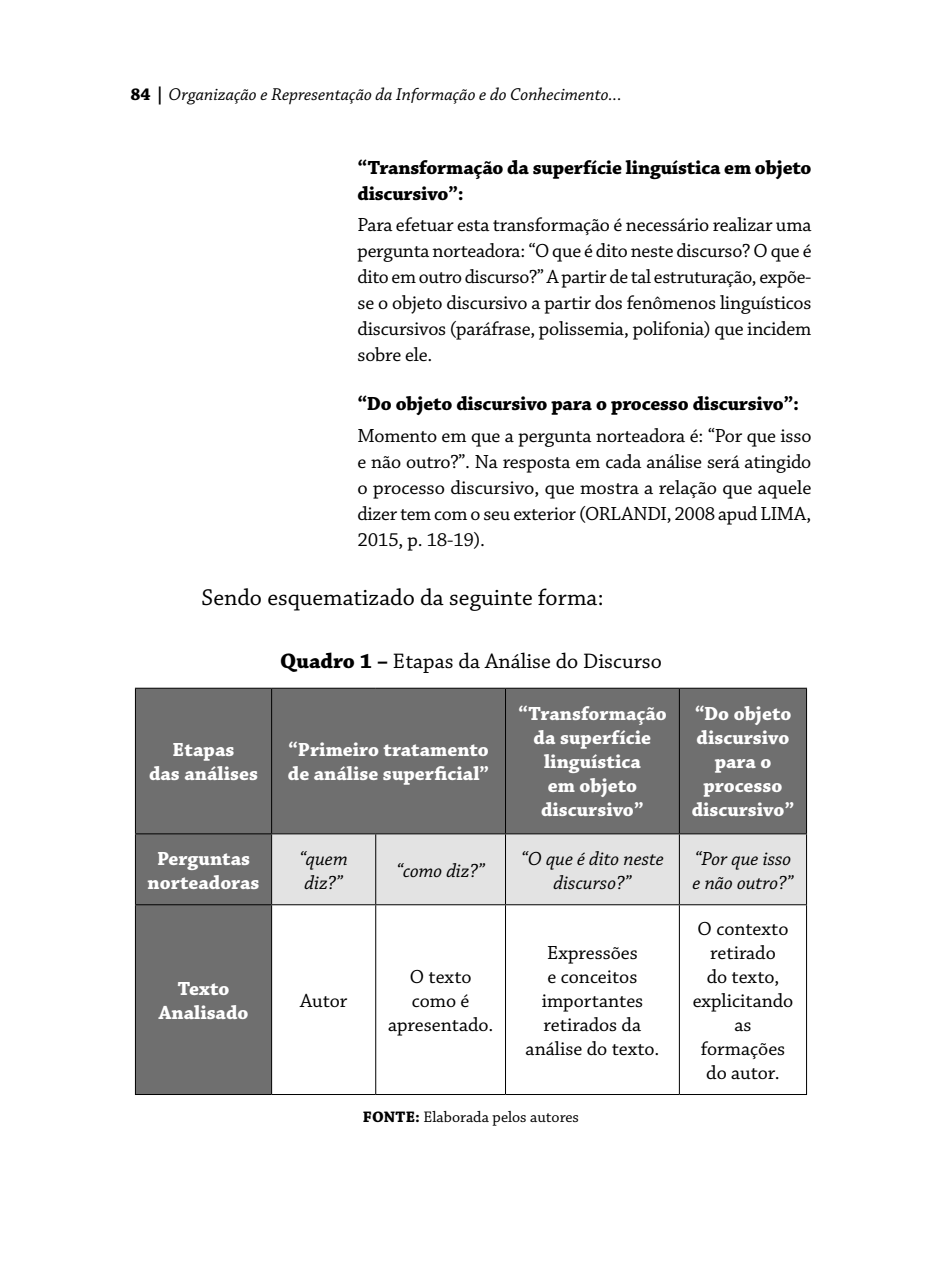
<style>
.page{position:relative;width:942px;height:1282px;background:#fff}
.page>*{position:absolute;margin:0;border:0;box-sizing:border-box;transform-origin:0 0}
.Edu_corpo{font:24px "Chaparral Pro";color:#000}
.Edu_titulo_tabela{font:22px "Chaparral Pro";color:#000}
.Edu_citação_recuada{font:20px/24px "Chaparral Pro";letter-spacing:-.005em;color:#000;text-align:center}
.t1{font:700 20px/24px "Chaparral Pro";color:#fff;text-align:center}
.Edu_citação_recuada-2{font:700 20px/26px "Chaparral Pro";letter-spacing:-.01em;color:#000}
.Default{font:italic 20px/24px "Chaparral Pro";color:#000}
.t2{font:italic 18px "Chaparral Pro";color:#000}
.Edu_fonte_tabela{font:16px "Chaparral Pro";color:#000}
.s1{font-weight:700;font-style:normal}
.s2{font-weight:700}
</style>
<div class="page">
<svg style="left:136px;top:688px;width:669px;height:405px;fill:#6f6f6f"></svg>
<div style="left:272px;top:834px;width:533px;height:70px;background:#e3e3e3"></div>
<hr style="left:135px;top:687px;width:136px;height:1px;background:#000">
<hr style="left:135px;top:688px;width:1px;height:145px;background:#000">
<hr style="left:271px;top:687px;width:104px;height:1px;background:#000">
<hr style="left:271px;top:688px;width:1px;height:145px;background:#000">
<hr style="left:375px;top:687px;width:130px;height:1px;background:#000">
<hr style="left:505px;top:687px;width:174px;height:1px;background:#000">
<hr style="left:505px;top:688px;width:1px;height:145px;background:#000">
<hr style="left:679px;top:687px;width:127px;height:1px;background:#000">
<hr style="left:678px;top:688px;width:1px;height:145px;background:#000">
<hr style="left:805px;top:688px;width:1px;height:145px;background:#000">
<hr style="left:135px;top:833px;width:136px;height:1px;background:#000">
<hr style="left:135px;top:834px;width:1px;height:70px;background:#000">
<hr style="left:271px;top:833px;width:104px;height:1px;background:#000">
<hr style="left:271px;top:834px;width:1px;height:70px;background:#000">
<hr style="left:375px;top:833px;width:130px;height:1px;background:#000">
<hr style="left:375px;top:834px;width:1px;height:70px;background:#000">
<hr style="left:505px;top:833px;width:174px;height:1px;background:#000">
<hr style="left:505px;top:834px;width:1px;height:70px;background:#000">
<hr style="left:679px;top:833px;width:127px;height:1px;background:#000">
<hr style="left:678px;top:834px;width:1px;height:70px;background:#000">
<hr style="left:805px;top:834px;width:1px;height:70px;background:#000">
<hr style="left:135px;top:904px;width:136px;height:1px;background:#000">
<hr style="left:135px;top:905px;width:1px;height:188px;background:#000">
<hr style="left:271px;top:904px;width:104px;height:1px;background:#000">
<hr style="left:271px;top:905px;width:1px;height:188px;background:#000">
<hr style="left:375px;top:904px;width:130px;height:1px;background:#000">
<hr style="left:375px;top:905px;width:1px;height:188px;background:#000">
<hr style="left:505px;top:904px;width:174px;height:1px;background:#000">
<hr style="left:505px;top:905px;width:1px;height:188px;background:#000">
<hr style="left:679px;top:904px;width:127px;height:1px;background:#000">
<hr style="left:678px;top:905px;width:1px;height:188px;background:#000">
<hr style="left:805px;top:905px;width:1px;height:188px;background:#000">
<hr style="left:135px;top:1093px;width:136px;height:1px;background:#000">
<hr style="left:271px;top:1093px;width:104px;height:1px;background:#000">
<hr style="left:375px;top:1093px;width:130px;height:1px;background:#000">
<hr style="left:505px;top:1093px;width:174px;height:1px;background:#000">
<hr style="left:679px;top:1093px;width:127px;height:1px;background:#000">
<p class="t2" style="left:130px;top:84px;width:492px"><span class="s1">84 |</span> Organização e Representação da Informação e do Conhecimento...</p>
<p class="Edu_citação_recuada-2" style="left:357px;top:155px;width:455px">“Transformação da superfície linguística em objeto discursivo”:</p>
<p class="Edu_citação_recuada" style="left:357px;top:213px;width:455px;line-height:26px;text-align:justify">Para efetuar esta transformação é necessário realizar uma pergunta norteadora: “O que é dito neste discurso? O que é dito em outro discurso?” A partir de tal estruturação, expõe&shy;se o objeto discursivo a partir dos fenômenos linguísticos discursivos (paráfrase, polissemia, polifonia) que incidem sobre ele.</p>
<p class="Edu_citação_recuada-2" style="left:357px;top:391px;width:443px">“Do objeto discursivo para o processo discursivo”:</p>
<p class="Edu_citação_recuada" style="left:357px;top:423px;width:455px;line-height:26px;text-align:justify">Momento em que a pergunta norteadora é: “Por que isso e não outro?”. Na resposta em cada análise será atingido o processo discursivo, que mostra a relação que aquele dizer tem com o seu exterior (ORLANDI, 2008 apud LIMA, 2015, p. 18-19).</p>
<p class="Edu_corpo" style="left:201px;top:583px;width:403px">Sendo esquematizado da seguinte forma:</p>
<p class="Edu_titulo_tabela" style="left:280px;top:649px;width:383px"><span class="s2">Quadro 1 –</span> Etapas da Análise do Discurso</p>
<p class="t1" style="left:149px;top:738px;width:110px">Etapas<br>das análises</p>
<p class="t1" style="left:288px;top:738px;width:202px;text-align:left">“Primeiro tratamento de análise superficial”</p>
<p class="t1" style="left:147px;top:846px;width:113px">Perguntas norteadoras</p>
<p class="Default" style="left:299px;top:847px;width:50px">“quem diz?”</p>
<p class="t1" style="left:159px;top:977px;width:91px">Texto<br>Analisado</p>
<p class="Edu_citação_recuada" style="left:300px;top:989px;width:49px">Autor</p>
<p class="Default" style="left:396px;top:859px;width:90px">“como diz?”</p>
<p class="Edu_citação_recuada" style="left:388px;top:965px;width:107px">O texto como é apresentado.</p>
<p class="t1" style="left:518px;top:702px;width:150px">“Transformação da superfície linguística<br>em objeto discursivo”</p>
<p class="t1" style="left:691px;top:702px;width:104px">“Do objeto discursivo para o processo discursivo”</p>
<p class="Default" style="left:521px;top:847px;width:144px;text-align:center">“O que é dito neste discurso?”</p>
<p class="Default" style="left:692px;top:847px;width:102px">“Por que isso e não outro?”</p>
<p class="Edu_citação_recuada" style="left:525px;top:941px;width:135px">Expressões<br>e conceitos importantes retirados da análise do texto.</p>
<p class="Edu_citação_recuada" style="left:692px;top:917px;width:102px">O contexto retirado<br>do texto, explicitando as formações do autor.</p>
<p class="Edu_fonte_tabela" style="left:363px;top:1108px;width:217px"><span class="s2">FONTE:</span> Elaborada pelos autores</p>
</div>
